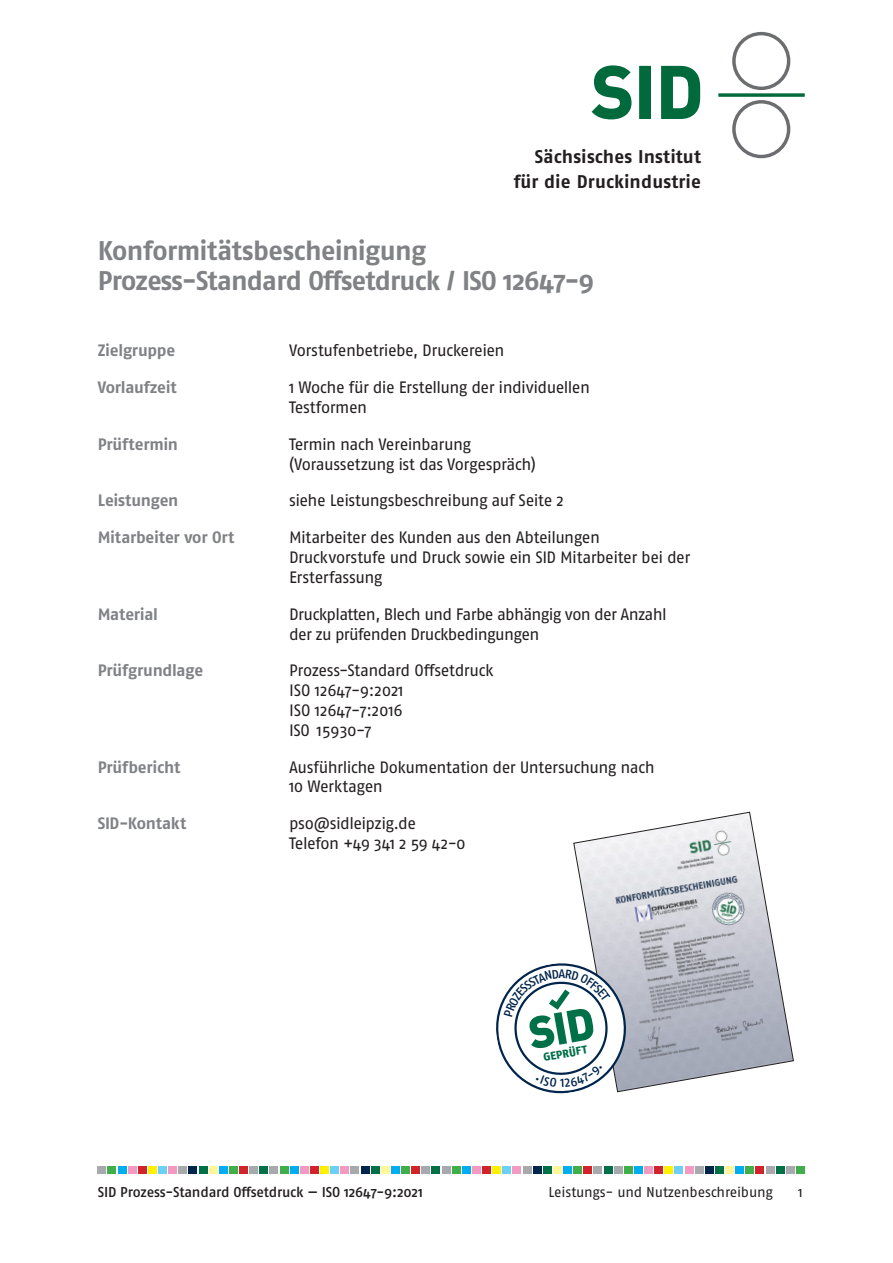
<style>
.page{position:relative;width:893px;height:1263px;background:#fff}
.page>*{position:absolute;margin:0;border:0;box-sizing:border-box;transform-origin:0 0}
.t1{font:700 27px/30px "Fago Pro";letter-spacing:-.03em;color:#808285}
.t2{font:700 18.45px/24.2px "Fago Pro";letter-spacing:.01em;color:#231f20;text-align:right}
.t3{font:16.5px/19.8px "Fago Pro";letter-spacing:-.035em;color:#231f20}
.t4{font:700 16.5px "Fago Pro";letter-spacing:-.015em;color:#808285}
.t5{font:500 14.25px "Fago Pro";letter-spacing:-.015em;color:#231f20}
.t6{font:14.25px "Fago Pro";letter-spacing:-.015em;color:#231f20}
.t7{font:800 11.25px "Fago Pro";color:#007049}
</style>
<div class="page">
<svg style="left:591px;top:65px;width:110px;height:55px"></svg>
<svg style="left:718px;top:93px;width:87px;height:4px"></svg>
<div style="left:732px;top:32px;width:58px;height:58px;border:3px solid #6c6d70;border-radius:50%"></div>
<div style="left:732px;top:100px;width:58px;height:58px;border:3px solid #6c6d70;border-radius:50%"></div>
<div style="left:260px;top:1166px;width:8px;height:8px;background:#007049"></div>
<div style="left:250px;top:1166px;width:8px;height:8px;background:#a8a9ad"></div>
<div style="left:240px;top:1166px;width:8px;height:8px;background:#d1232a"></div>
<div style="left:229px;top:1166px;width:9px;height:8px;background:#40ae49"></div>
<div style="left:219px;top:1166px;width:8px;height:8px;background:#00aeef"></div>
<div style="left:209px;top:1166px;width:8px;height:8px;background:#fff79a"></div>
<div style="left:199px;top:1166px;width:8px;height:8px;background:#007049"></div>
<div style="left:189px;top:1166px;width:8px;height:8px;background:#00254c"></div>
<div style="left:179px;top:1166px;width:8px;height:8px;background:#a8a9ad"></div>
<div style="left:169px;top:1166px;width:8px;height:8px;background:#f499c2"></div>
<div style="left:159px;top:1166px;width:8px;height:8px;background:#6bcff6"></div>
<div style="left:148px;top:1166px;width:9px;height:8px;background:#fff101"></div>
<div style="left:138px;top:1166px;width:8px;height:8px;background:#d1232a"></div>
<div style="left:128px;top:1166px;width:8px;height:8px;background:#f499c2"></div>
<div style="left:118px;top:1166px;width:8px;height:8px;background:#00aeef"></div>
<div style="left:108px;top:1166px;width:8px;height:8px;background:#40ae49"></div>
<div style="left:98px;top:1166px;width:8px;height:8px;background:#a8a9ad"></div>
<div style="left:432px;top:1166px;width:8px;height:8px;background:#007049"></div>
<div style="left:422px;top:1166px;width:8px;height:8px;background:#a8a9ad"></div>
<div style="left:412px;top:1166px;width:8px;height:8px;background:#d1232a"></div>
<div style="left:402px;top:1166px;width:8px;height:8px;background:#40ae49"></div>
<div style="left:391px;top:1166px;width:8px;height:8px;background:#00aeef"></div>
<div style="left:381px;top:1166px;width:8px;height:8px;background:#fff79a"></div>
<div style="left:371px;top:1166px;width:8px;height:8px;background:#007049"></div>
<div style="left:361px;top:1166px;width:8px;height:8px;background:#00254c"></div>
<div style="left:351px;top:1166px;width:8px;height:8px;background:#a8a9ad"></div>
<div style="left:341px;top:1166px;width:8px;height:8px;background:#f499c2"></div>
<div style="left:331px;top:1166px;width:8px;height:8px;background:#6bcff6"></div>
<div style="left:321px;top:1166px;width:8px;height:8px;background:#fff101"></div>
<div style="left:310px;top:1166px;width:8px;height:8px;background:#d1232a"></div>
<div style="left:300px;top:1166px;width:8px;height:8px;background:#f499c2"></div>
<div style="left:290px;top:1166px;width:8px;height:8px;background:#00aeef"></div>
<div style="left:280px;top:1166px;width:8px;height:8px;background:#40ae49"></div>
<div style="left:270px;top:1166px;width:8px;height:8px;background:#a8a9ad"></div>
<div style="left:604px;top:1166px;width:8px;height:8px;background:#007049"></div>
<div style="left:594px;top:1166px;width:8px;height:8px;background:#a8a9ad"></div>
<div style="left:584px;top:1166px;width:8px;height:8px;background:#d1232a"></div>
<div style="left:574px;top:1166px;width:8px;height:8px;background:#40ae49"></div>
<div style="left:563px;top:1166px;width:9px;height:8px;background:#00aeef"></div>
<div style="left:553px;top:1166px;width:8px;height:8px;background:#fff79a"></div>
<div style="left:543px;top:1166px;width:8px;height:8px;background:#007049"></div>
<div style="left:533px;top:1166px;width:8px;height:8px;background:#00254c"></div>
<div style="left:523px;top:1166px;width:8px;height:8px;background:#a8a9ad"></div>
<div style="left:513px;top:1166px;width:8px;height:8px;background:#f499c2"></div>
<div style="left:503px;top:1166px;width:8px;height:8px;background:#6bcff6"></div>
<div style="left:493px;top:1166px;width:8px;height:8px;background:#fff101"></div>
<div style="left:482px;top:1166px;width:9px;height:8px;background:#d1232a"></div>
<div style="left:472px;top:1166px;width:8px;height:8px;background:#f499c2"></div>
<div style="left:462px;top:1166px;width:8px;height:8px;background:#00aeef"></div>
<div style="left:452px;top:1166px;width:8px;height:8px;background:#40ae49"></div>
<div style="left:442px;top:1166px;width:8px;height:8px;background:#a8a9ad"></div>
<div style="left:776px;top:1166px;width:8px;height:8px;background:#007049"></div>
<div style="left:766px;top:1166px;width:8px;height:8px;background:#a8a9ad"></div>
<div style="left:756px;top:1166px;width:8px;height:8px;background:#d1232a"></div>
<div style="left:746px;top:1166px;width:8px;height:8px;background:#40ae49"></div>
<div style="left:736px;top:1166px;width:8px;height:8px;background:#00aeef"></div>
<div style="left:725px;top:1166px;width:9px;height:8px;background:#fff79a"></div>
<div style="left:715px;top:1166px;width:8px;height:8px;background:#007049"></div>
<div style="left:705px;top:1166px;width:8px;height:8px;background:#00254c"></div>
<div style="left:695px;top:1166px;width:8px;height:8px;background:#a8a9ad"></div>
<div style="left:685px;top:1166px;width:8px;height:8px;background:#f499c2"></div>
<div style="left:675px;top:1166px;width:8px;height:8px;background:#6bcff6"></div>
<div style="left:665px;top:1166px;width:8px;height:8px;background:#fff101"></div>
<div style="left:655px;top:1166px;width:8px;height:8px;background:#d1232a"></div>
<div style="left:644px;top:1166px;width:9px;height:8px;background:#f499c2"></div>
<div style="left:634px;top:1166px;width:8px;height:8px;background:#00aeef"></div>
<div style="left:624px;top:1166px;width:8px;height:8px;background:#40ae49"></div>
<div style="left:614px;top:1166px;width:8px;height:8px;background:#a8a9ad"></div>
<div style="left:796px;top:1166px;width:8px;height:8px;background:#40ae49"></div>
<div style="left:786px;top:1166px;width:8px;height:8px;background:#a8a9ad"></div>
<svg style="left:573px;top:812px;width:221px;height:278px"></svg>
<svg style="left:496px;top:957px;width:134px;height:137px"></svg>
<p class="t2" style="left:514px;top:145px;width:189px">Sächsisches Institut für die Druckindustrie</p>
<h1 class="t1" style="left:98px;top:235px;width:498px">Konformitätsbescheinigung<br>Prozess-Standard Offsetdruck / ISO 12647-9</h1>
<p class="t4" style="left:98px;top:341px;width:79px">Zielgruppe</p>
<p class="t3" style="left:289px;top:341px;width:217px">Vorstufenbetriebe, Druckereien</p>
<p class="t4" style="left:98px;top:378px;width:81px">Vorlaufzeit</p>
<p class="t3" style="left:289px;top:378px;width:302px">1 Woche für die Erstellung der individuellen<br>Testformen</p>
<p class="t4" style="left:98px;top:434px;width:82px">Prüftermin</p>
<p class="t3" style="left:289px;top:434px;width:248px">Termin nach Vereinbarung (Voraussetzung ist das Vorgespräch)</p>
<p class="t4" style="left:98px;top:491px;width:82px">Leistungen</p>
<p class="t3" style="left:289px;top:491px;width:276px">siehe Leistungsbeschreibung auf Seite 2</p>
<p class="t4" style="left:98px;top:528px;width:138px">Mitarbeiter vor Ort</p>
<p class="t3" style="left:289px;top:528px;width:403px">Mitarbeiter des Kunden aus den Abteilungen<br>Druckvorstufe und Druck sowie ein SID Mitarbeiter bei der<br>Ersterfassung</p>
<p class="t4" style="left:98px;top:604px;width:62px">Material</p>
<p class="t3" style="left:289px;top:604px;width:379px">Druckplatten, Blech und Farbe abhängig von der Anzahl der zu prüfenden Druckbedingungen</p>
<p class="t4" style="left:98px;top:661px;width:107px">Prüfgrundlage</p>
<p class="t3" style="left:289px;top:661px;width:206px">Prozess-Standard Offsetdruck<br>ISO 12647-9:2021<br>ISO 12647-7:2016<br>ISO 15930-7</p>
<p class="t4" style="left:98px;top:757px;width:84px">Prüfbericht</p>
<p class="t3" style="left:289px;top:757px;width:367px">Ausführliche Dokumentation der Untersuchung nach<br>10 Werktagen</p>
<p class="t4" style="left:98px;top:813px;width:90px">SID-Kontakt</p>
<p class="t3" style="left:289px;top:813px;width:178px">pso@sidleipzig.de<br>Telefon +49 341 2 59 42-0</p>
<p class="t7" style="left:542px;top:1050px;width:46px;rotate:-10deg">GEPRÜFT</p>
<p class="t5" style="left:98px;top:1183px;width:327px">SID Prozess-Standard Offsetdruck ― ISO 12647-9:2021</p>
<p class="t6" style="left:549px;top:1183px;width:226px">Leistungs- und Nutzenbeschreibung</p>
<p class="t6" style="left:798px;top:1183px;width:6px">1</p>
</div>
